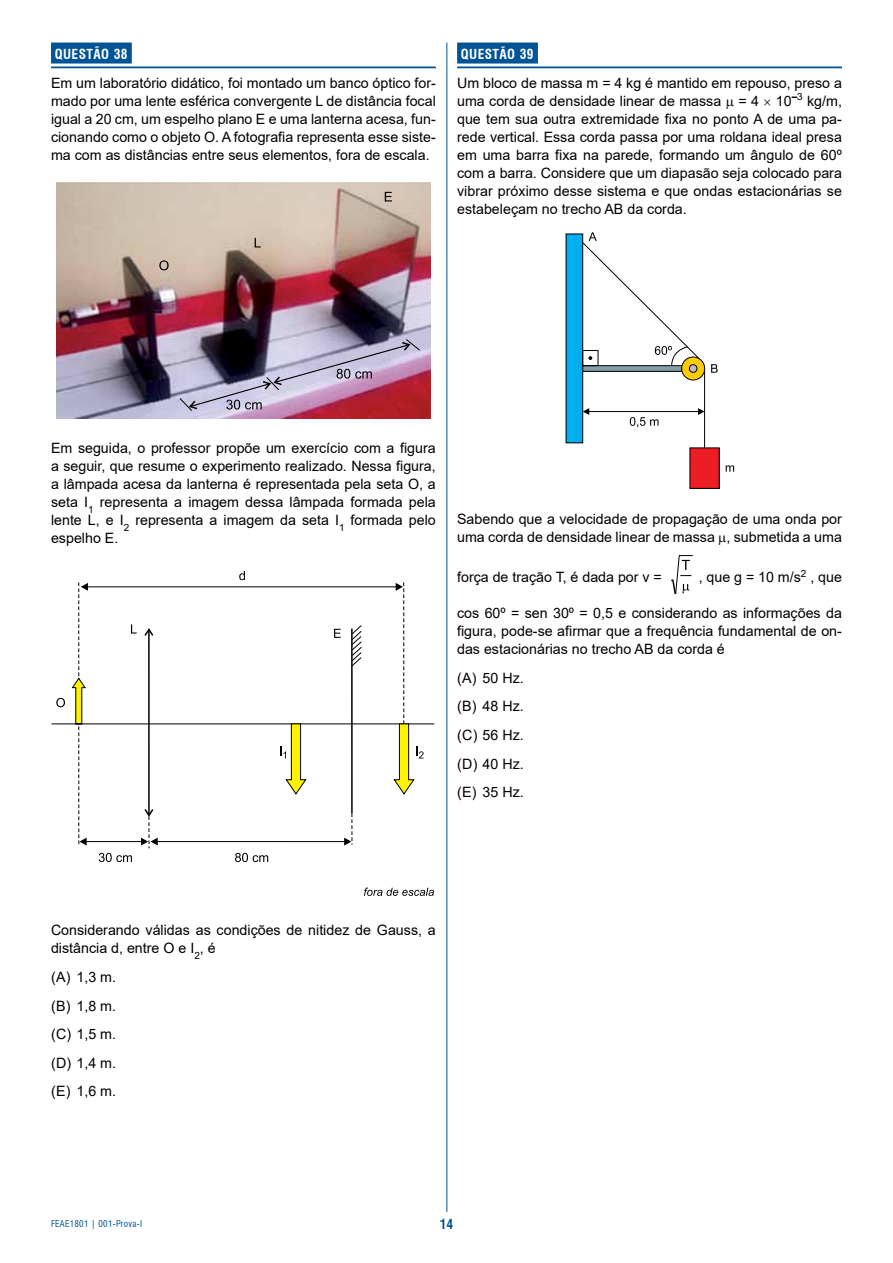
<style>
.page{position:relative;width:893px;height:1263px;background:#fff}
.page>*{position:absolute;margin:0;border:0;box-sizing:border-box;transform-origin:0 0}
.t1{font:14.25px/18px "Arial";color:#000;text-align:justify}
.t2{font:700 condensed 13.5px "Swiss 721 BT";letter-spacing:.03em;color:#fff}
.t3{font:700 condensed 13.5px "Swiss 721 BT";color:#005496}
.t4{font:condensed 9px "Swiss 721 BT";letter-spacing:.03em;color:#005496}
</style>
<div class="page">
<hr style="left:446px;top:43px;width:1px;height:1169px;background:#005496">
<div style="left:457px;top:43px;width:81px;height:21px;background:#005496"></div>
<hr style="left:457px;top:67px;width:385px;height:1px;background:#005496">
<div style="left:566px;top:234px;width:17px;height:209px;background:#00aeef"></div>
<div style="left:690px;top:448px;width:29px;height:40px;background:#ed1d24"></div>
<svg style="left:711px;top:364px;width:7px;height:9px"></svg>
<svg style="left:726px;top:465px;width:8px;height:7px"></svg>
<svg style="left:581px;top:232px;width:124px;height:217px"></svg>
<svg style="left:671px;top:555px;width:22px;height:40px"></svg>
<div style="left:51px;top:43px;width:81px;height:21px;background:#005496"></div>
<hr style="left:51px;top:67px;width:385px;height:1px;background:#005496">
<img style="left:57px;top:183px;width:373px;height:235px">
<svg style="left:159px;top:260px;width:10px;height:10px"></svg>
<svg style="left:255px;top:238px;width:6px;height:9px"></svg>
<svg style="left:385px;top:192px;width:7px;height:9px"></svg>
<svg style="left:179px;top:338px;width:242px;height:74px;background:#a488a0"></svg>
<svg style="left:364px;top:887px;width:70px;height:9px"></svg>
<svg style="left:51px;top:571px;width:384px;height:291px"></svg>
<p class="t2" style="left:55px;top:46px;width:74px">QUESTÃO 38</p>
<p class="t1" style="left:51px;top:74px;width:386px">Em um laboratório didático, foi montado um banco óptico for&shy;mado por uma lente esférica convergente L de distância focal igual a 20 cm, um espelho plano E e uma lanterna acesa, fun&shy;cionando como o objeto O. A fotografia representa esse siste&shy;ma com as distâncias entre seus elementos, fora de escala.</p>
<p class="t2" style="left:461px;top:46px;width:74px">QUESTÃO 39</p>
<p class="t1" style="left:457px;top:74px;width:386px">Um bloco de massa m = 4 kg é mantido em repouso, preso a uma corda de densidade linear de massa = 4 10<sup>–</sup><sup>3</sup> kg/m, que tem sua outra extremidade fixa no ponto A de uma pa&shy;rede vertical. Essa corda passa por uma roldana ideal presa em uma barra fixa na parede, formando um ângulo de 60º com a barra. Considere que um diapasão seja colocado para vibrar próximo desse sistema e que ondas estacionárias se estabeleçam no trecho AB da corda.</p>
<p class="t1" style="left:51px;top:439px;width:386px">Em seguida, o professor propõe um exercício com a figura a seguir, que resume o experimento realizado. Nessa figura, a lâmpada acesa da lanterna é representada pela seta O, a seta I<sub>1</sub> representa a imagem dessa lâmpada formada pela lente L, e I<sub>2</sub> representa a imagem da seta I<sub>1</sub> formada pelo espelho E.</p>
<p class="t1" style="left:457px;top:510px;width:386px">Sabendo que a velocidade de propagação de uma onda por uma corda de densidade linear de massa , submetida a uma</p>
<p class="t1" style="left:457px;top:568px;width:206px">força de tração T, é dada por v =</p>
<p class="t1" style="left:699px;top:568px;width:145px">, que g = 10 m/s<sup>2</sup> , que</p>
<p class="t1" style="left:457px;top:604px;width:386px">cos 60º = sen 30º = 0,5 e considerando as informações da figura, pode-se afirmar que a frequência fundamental de on&shy;das estacionárias no trecho AB da corda é</p>
<p class="t1" style="left:457px;top:663px;width:68px;line-height:28.7px">(A) 50 Hz. (B) 48 Hz. (C) 56 Hz. (D) 40 Hz. (E) 35 Hz.</p>
<p class="t1" style="left:51px;top:921px;width:386px">Considerando válidas as condições de nitidez de Gauss, a distância d, entre O e I<sub>2</sub>, é</p>
<p class="t1" style="left:51px;top:962px;width:67px;line-height:28.7px">(A) 1,3 m. (B) 1,8 m. (C) 1,5 m. (D) 1,4 m. (E) 1,6 m.</p>
<p class="t4" style="left:51px;top:1218px;width:93px">FEAE1801 | 001-Prova-I</p>
<p class="t3" style="left:440px;top:1216px;width:15px">14</p>
</div>
